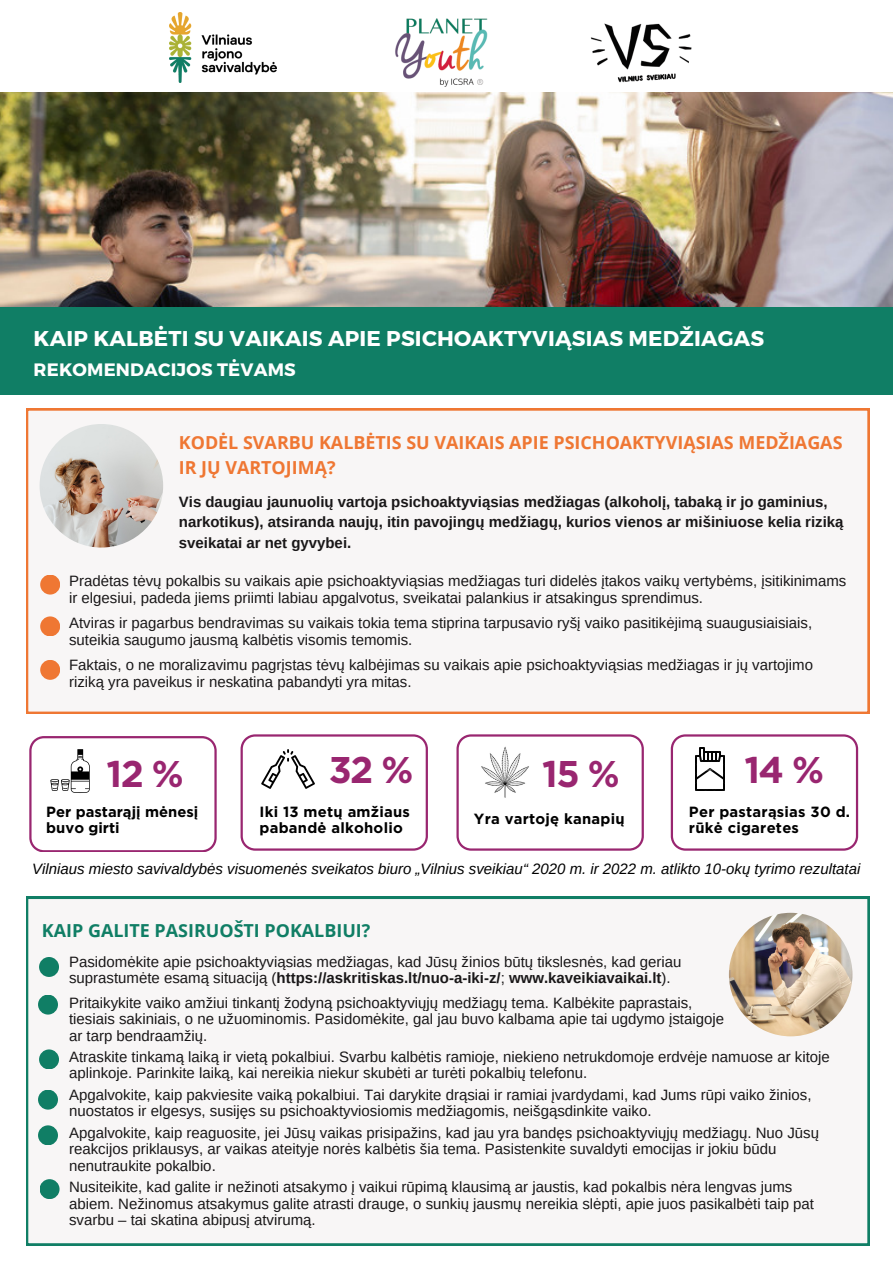
<style>
.page{position:relative;width:893px;height:1264px;background:#fff}
.page>*{position:absolute;margin:0;border:0;box-sizing:border-box;transform-origin:0 0}
.t1{font:700 37.2px "Gotham";letter-spacing:-.04em;color:#992670}
.t2{font:700 21.3px "Montserrat";letter-spacing:.01em;color:#fff}
.t3{font:700 18px/24.3px "Open Sans";color:#ef7733}
.t4{font:700 18px "Open Sans";color:#107e65}
.t5{font:700 18px "Montserrat";letter-spacing:.01em;color:#fff}
.t6{font:15px/16.8px "Arimo";color:#191718}
.t7{font:700 15px/20.2px "Arimo";color:#191718}
.t8{font:italic 15px "Arimo";color:#000}
.t9{font:700 14.7px/15.8px "Gotham";letter-spacing:.015em;color:#000}
.s1{font-weight:700}
</style>
<div class="page">
<img style="left:0;top:92px;width:892px;height:215px">
<div style="left:0;top:307px;width:892px;height:88px;background:#107e65"></div>
<svg style="left:29px;top:736px;width:188px;height:116px"></svg>
<svg style="left:240px;top:734px;width:188px;height:116px"></svg>
<svg style="left:456px;top:734px;width:187px;height:116px"></svg>
<svg style="left:670px;top:734px;width:188px;height:116px"></svg>
<img style="left:695px;top:747px;width:29px;height:43px">
<div style="left:26px;top:408px;width:843px;height:305px;background:#f8f6f6"></div>
<img style="left:40px;top:424px;width:123px;height:123px;border-radius:50%">
<div style="left:40px;top:574px;width:20px;height:20px;background:#ef7733;border-radius:50%"></div>
<div style="left:40px;top:616px;width:20px;height:20px;background:#ef7733;border-radius:50%"></div>
<div style="left:40px;top:660px;width:20px;height:19px;background:#ef7733;border-radius:50%"></div>
<div style="left:26px;top:896px;width:843px;height:349px;background:#f8f6f6"></div>
<img style="left:728px;top:912px;width:124px;height:124px;border-radius:50%">
<div style="left:39px;top:957px;width:20px;height:19px;background:#107e65;border-radius:50%"></div>
<div style="left:38px;top:994px;width:20px;height:20px;background:#107e65;border-radius:50%"></div>
<div style="left:39px;top:1049px;width:20px;height:20px;background:#107e65;border-radius:50%"></div>
<div style="left:38px;top:1089px;width:20px;height:20px;background:#107e65;border-radius:50%"></div>
<div style="left:38px;top:1125px;width:20px;height:20px;background:#107e65;border-radius:50%"></div>
<div style="left:40px;top:1179px;width:20px;height:20px;background:#107e65;border-radius:50%"></div>
<img style="left:395px;top:18px;width:93px;height:69px">
<img style="left:170px;top:13px;width:106px;height:69px">
<img style="left:590px;top:23px;width:102px;height:60px">
<img style="left:475px;top:742px;width:60px;height:60px">
<p class="t2" style="left:34px;top:324px;width:732px">KAIP KALBĖTI SU VAIKAIS APIE PSICHOAKTYVIĄSIAS MEDŽIAGAS</p>
<p class="t5" style="left:34px;top:357px;width:263px">REKOMENDACIJOS TĖVAMS</p>
<p class="t3" style="left:179px;top:430px;width:665px">KODĖL SVARBU KALBĖTIS SU VAIKAIS APIE PSICHOAKTYVIĄSIAS MEDŽIAGAS<br>IR JŲ VARTOJIMĄ?</p>
<p class="t7" style="left:179px;top:492px;width:666px">Vis daugiau jaunuolių vartoja psichoaktyviąsias medžiagas (alkoholį, tabaką ir jo gaminius, narkotikus), atsiranda naujų, itin pavojingų medžiagų, kurios vienos ar mišiniuose kelia riziką sveikatai ar net gyvybei.</p>
<p class="t6" style="left:69px;top:572px;width:778px">Pradėtas tėvų pokalbis su vaikais apie psichoaktyviąsias medžiagas turi didelės įtakos vaikų vertybėms, įsitikinimams ir elgesiui, padeda jiems priimti labiau apgalvotus, sveikatai palankius ir atsakingus sprendimus.</p>
<p class="t6" style="left:69px;top:614px;width:744px">Atviras ir pagarbus bendravimas su vaikais tokia tema stiprina tarpusavio ryšį vaiko pasitikėjimą suaugusiaisiais, suteikia saugumo jausmą kalbėtis visomis temomis.</p>
<p class="t6" style="left:69px;top:656px;width:745px">Faktais, o ne moralizavimu pagrįstas tėvų kalbėjimas su vaikais apie psichoaktyviąsias medžiagas ir jų vartojimo riziką yra paveikus ir neskatina pabandyti yra mitas.</p>
<p class="t1" style="left:107px;top:750px;width:79px">12 %</p>
<p class="t9" style="left:46px;top:803px;width:153px">Per pastarąjį mėnesį buvo girti</p>
<p class="t1" style="left:329px;top:747px;width:86px">32 %</p>
<p class="t9" style="left:259px;top:803px;width:152px">Iki 13 metų amžiaus</p>
<p class="t9" style="left:259px;top:819px;width:145px">pabandė alkoholio</p>
<p class="t1" style="left:542px;top:750px;width:79px">15 %</p>
<p class="t9" style="left:474px;top:811px;width:152px">Yra vartoję kanapių</p>
<p class="t1" style="left:744px;top:747px;width:81px">14 %</p>
<p class="t9" style="left:689px;top:803px;width:163px">Per pastarąsias 30 d.</p>
<p class="t9" style="left:689px;top:819px;width:111px">rūkė cigaretes</p>
<p class="t8" style="left:32px;top:860px;width:829px">Vilniaus miesto savivaldybės visuomenės sveikatos biuro „Vilnius sveikiau“ 2020 m. ir 2022 m. atlikto 10-okų tyrimo rezultatai</p>
<p class="t4" style="left:42px;top:917px;width:330px">KAIP GALITE PASIRUOŠTI POKALBIUI?</p>
<p class="t6" style="left:69px;top:954px;width:614px;line-height:15.8px">Pasidomėkite apie psichoaktyviąsias medžiagas, kad Jūsų žinios būtų tikslesnės, kad geriau suprastumėte esamą situaciją (<span class="s1">https://askritiskas.lt/nuo-a-iki-z/</span>; <span class="s1">www.kaveikiavaikai.lt</span>).</p>
<p class="t6" style="left:69px;top:993px;width:624px">Pritaikykite vaiko amžiui tinkantį žodyną psichoaktyviųjų medžiagų tema. Kalbėkite paprastais,</p>
<p class="t6" style="left:69px;top:1010px;width:656px">tiesiais sakiniais, o ne užuominomis. Pasidomėkite, gal jau buvo kalbama apie tai ugdymo įstaigoje</p>
<p class="t6" style="left:69px;top:1026px;width:140px">ar tarp bendraamžių.</p>
<p class="t6" style="left:69px;top:1064px;width:519px">aplinkoje. Parinkite laiką, kai nereikia niekur skubėti ar turėti pokalbių telefonu.</p>
<p class="t6" style="left:69px;top:1102px;width:584px">nuostatos ir elgesys, susijęs su psichoaktyviosiomis medžiagomis, neišgąsdinkite vaiko.</p>
<p class="t6" style="left:69px;top:1048px;width:762px">Atraskite tinkamą laiką ir vietą pokalbiui. Svarbu kalbėtis ramioje, niekieno netrukdomoje erdvėje namuose ar kitoje</p>
<p class="t6" style="left:69px;top:1086px;width:743px">Apgalvokite, kaip pakviesite vaiką pokalbiui. Tai darykite drąsiai ir ramiai įvardydami, kad Jums rūpi vaiko žinios,</p>
<p class="t6" style="left:69px;top:1123px;width:751px">Apgalvokite, kaip reaguosite, jei Jūsų vaikas prisipažins, kad jau yra bandęs psichoaktyviųjų medžiagų. Nuo Jūsų</p>
<p class="t6" style="left:69px;top:1140px;width:708px">reakcijos priklausys, ar vaikas ateityje norės kalbėtis šia tema. Pasistenkite suvaldyti emocijas ir jokiu būdu</p>
<p class="t6" style="left:69px;top:1178px;width:724px">Nusiteikite, kad galite ir nežinoti atsakymo į vaikui rūpimą klausimą ar jaustis, kad pokalbis nėra lengvas jums</p>
<p class="t6" style="left:69px;top:1194px;width:746px">abiem. Nežinomus atsakymus galite atrasti drauge, o sunkių jausmų nereikia slėpti, apie juos pasikalbėti taip pat</p>
<p class="t6" style="left:69px;top:1211px;width:248px">svarbu – tai skatina abipusį atvirumą.</p>
<p class="t6" style="left:69px;top:1156px;width:148px">nenutraukite pokalbio.</p>
</div>
